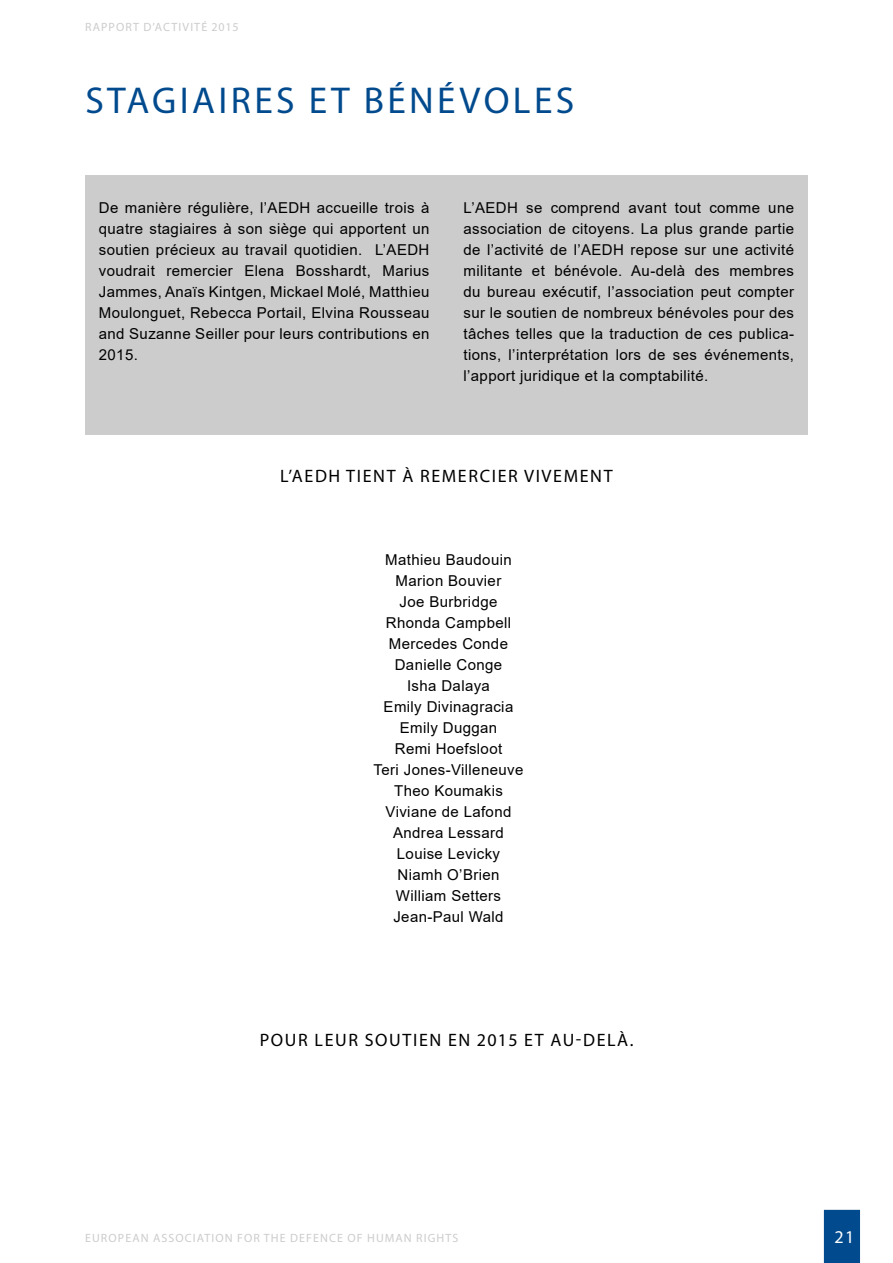
<style>
.page{position:relative;width:893px;height:1263px;background:#fff}
.page>*{position:absolute;margin:0;border:0;box-sizing:border-box;transform-origin:0 0}
.t1{font:37.5px "Myriad Pro";letter-spacing:.09em;color:#004a8d}
.t2{font:18px "Myriad Pro";letter-spacing:.09em;color:#000}
.t3{font:18px "Myriad Pro";color:#fff}
.t4{font:15px/21px "Arial";letter-spacing:.025em;color:#000;text-align:justify}
.t5{font:12px "Myriad Pro";letter-spacing:.09em;color:#cdcccc}
</style>
<div class="page">
<div style="left:824px;top:1210px;width:36px;height:53px;background:#004a8d"></div>
<div style="left:85px;top:175px;width:723px;height:260px;background:#ccc"></div>
<p class="t5" style="left:85px;top:20px;width:155px">RAPPORT D’ACTIVITÉ 2015</p>
<h1 class="t1" style="left:85px;top:77px;width:490px">STAGIAIRES ET BÉNÉVOLES</h1>
<p class="t4" style="left:99px;top:197px;width:332px">De manière régulière, l’AEDH accueille trois à quatre stagiaires à son siège qui apportent un soutien précieux au travail quotidien. L’AEDH voudrait remercier Elena Bosshardt, Marius Jammes, Anaïs Kintgen, Mickael Molé, Matthieu Moulonguet, Rebecca Portail, Elvina Rousseau and Suzanne Seiller pour leurs contributions en 2015.</p>
<p class="t4" style="left:463px;top:197px;width:332px">L’AEDH se comprend avant tout comme une association de citoyens. La plus grande partie de l’activité de l’AEDH repose sur une activité militante et bénévole. Au-delà des membres du bureau exécutif, l’association peut compter sur le soutien de nombreux bénévoles pour des tâches telles que la traduction de ces publica&shy;tions, l’interprétation lors de ses événements, l’apport juridique et la comptabilité.</p>
<p class="t2" style="left:280px;top:465px;width:334px">L’AEDH TIENT À REMERCIER VIVEMENT</p>
<p class="t4" style="left:374px;top:549px;width:151px;text-align:center">Mathieu Baudouin<br>Marion Bouvier<br>Joe Burbridge<br>Rhonda Campbell<br>Mercedes Conde<br>Danielle Conge<br>Isha Dalaya<br>Emily Divinagracia<br>Emily Duggan<br>Remi Hoefsloot<br>Teri Jones-Villeneuve<br>Theo Koumakis<br>Viviane de Lafond<br>Andrea Lessard<br>Louise Levicky<br>Niamh O’Brien<br>William Setters<br>Jean-Paul Wald</p>
<p class="t2" style="left:260px;top:1029px;width:375px">POUR LEUR SOUTIEN EN 2015 ET AU-DELÀ.</p>
<p class="t5" style="left:85px;top:1231px;width:375px">EUROPEAN ASSOCIATION FOR THE DEFENCE OF HUMAN RIGHTS</p>
<p class="t3" style="left:834px;top:1225px;width:21px">21</p>
</div>
